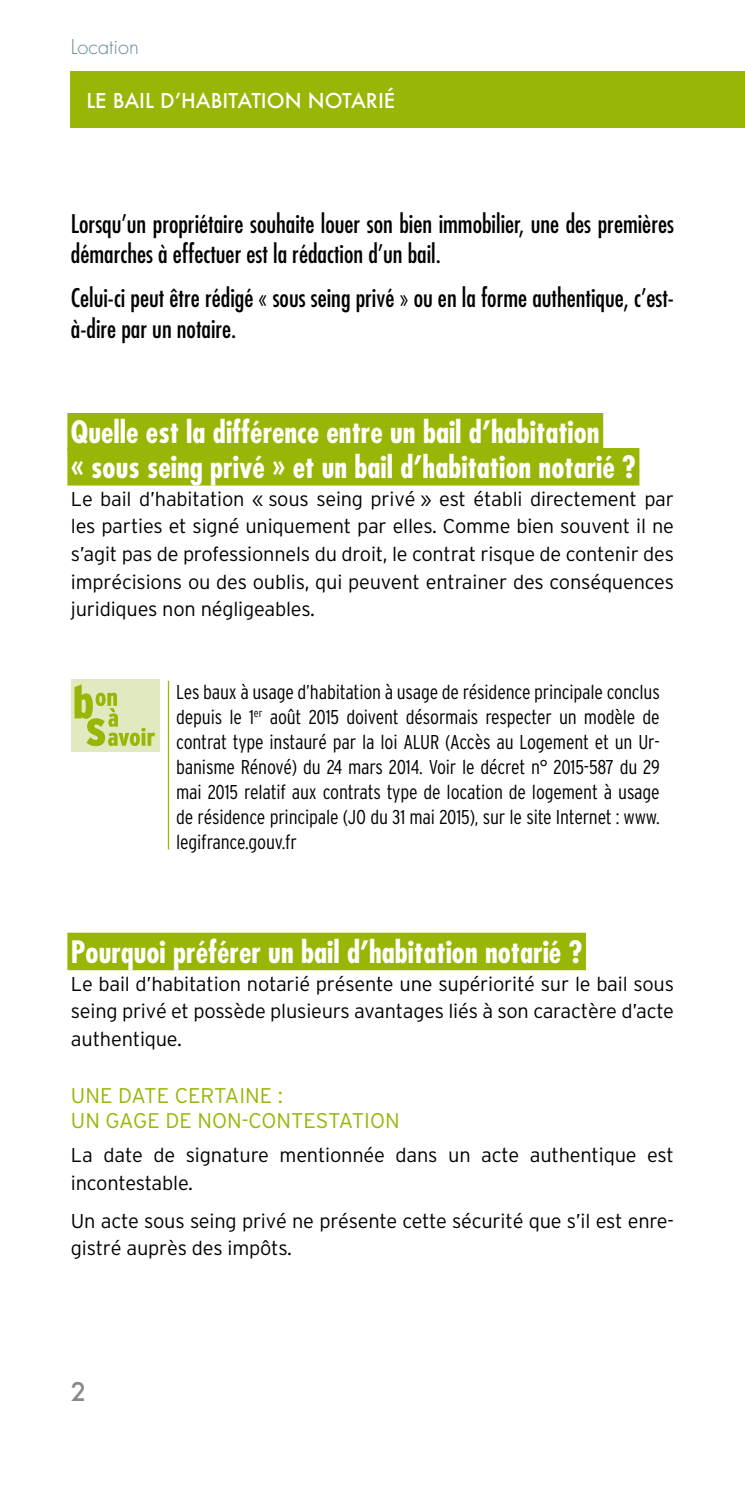
<style>
.page{position:relative;width:745px;height:1489px;background:#fff}
.page>*{position:absolute;margin:0;border:0;box-sizing:border-box;transform-origin:0 0}
.t1{font:700 condensed 30px/35px "Futura";color:#fff}
.t2{font:condensed 25px/30px "Futura";color:#000}
.t3{font:500 25px "Futura";color:#87888a}
.t4{font:300 21.25px/25px "Interstate";color:#98b605}
.t5{font:300 20px/27.5px "Interstate";letter-spacing:-.01em;color:#000;text-align:justify}
.t6{font:300 condensed 20px/25px "Interstate";letter-spacing:-.01em;color:#000;text-align:justify}
.t7{font:500 20px "Futura";color:#fff}
.t8{font:300 20px "Futura";color:#648a9c}
</style>
<div class="page">
<div style="left:71px;top:71px;width:673px;height:57px;background:#98b605"></div>
<div style="left:67px;top:413px;width:536px;height:37px;background:#98b605"></div>
<div style="left:67px;top:448px;width:572px;height:37px;background:#98b605"></div>
<div style="left:67px;top:932px;width:518px;height:38px;background:#98b605"></div>
<div style="left:71px;top:679px;width:88px;height:72px;background:#e1e9c1"></div>
<svg style="left:74px;top:684px;width:81px;height:62px"></svg>
<hr style="left:168px;top:680px;width:1px;height:169px;background:#98b605">
<p class="t8" style="left:71px;top:33px;width:69px">Location</p>
<p class="t7" style="left:86px;top:86px;width:310px">LE BAIL D’HABITATION NOTARIÉ</p>
<p class="t2" style="left:71px;top:208px;width:604px">Lorsqu’un propriétaire souhaite louer son bien immobilier, une des premières démarches à effectuer est la rédaction d’un bail.</p>
<p class="t2" style="left:71px;top:283px;width:604px">Celui-ci peut être rédigé « sous seing privé » ou en la forme authentique, c’est&shy;à-dire par un notaire.</p>
<h1 class="t1" style="left:71px;top:414px;width:566px">Quelle est la différence entre un bail d’habitation<br>« sous seing privé » et un bail d’habitation notarié ?</h1>
<p class="t5" style="left:71px;top:485px;width:604px">Le bail d’habitation « sous seing privé » est établi directement par les parties et signé uniquement par elles. Comme bien souvent il ne s’agit pas de professionnels du droit, le contrat risque de contenir des imprécisions ou des oublis, qui peuvent entrainer des conséquences juridiques non négligeables.</p>
<p class="t6" style="left:176px;top:679px;width:485px">Les baux à usage d’habitation à usage de résidence principale conclus depuis le 1<sup>er</sup> août 2015 doivent désormais respecter un modèle de contrat type instauré par la loi ALUR (Accès au Logement et un Ur&shy;banisme Rénové) du 24 mars 2014. Voir le décret n° 2015-587 du 29 mai 2015 relatif aux contrats type de location de logement à usage de résidence principale (JO du 31 mai 2015), sur le site Internet : www. legifrance.gouv.fr</p>
<h1 class="t1" style="left:71px;top:934px;width:512px">Pourquoi préférer un bail d’habitation notarié ?</h1>
<p class="t5" style="left:71px;top:969px;width:604px">Le bail d’habitation notarié présente une supériorité sur le bail sous seing privé et possède plusieurs avantages liés à son caractère d’acte authentique.</p>
<p class="t4" style="left:71px;top:1082px;width:330px">UNE DATE CERTAINE :<br>UN GAGE DE NON-CONTESTATION</p>
<p class="t5" style="left:71px;top:1141px;width:604px">La date de signature mentionnée dans un acte authentique est incontestable.</p>
<p class="t5" style="left:71px;top:1206px;width:604px">Un acte sous seing privé ne présente cette sécurité que s’il est enre&shy;gistré auprès des impôts.</p>
<p class="t3" style="left:71px;top:1374px;width:17px">2</p>
</div>
